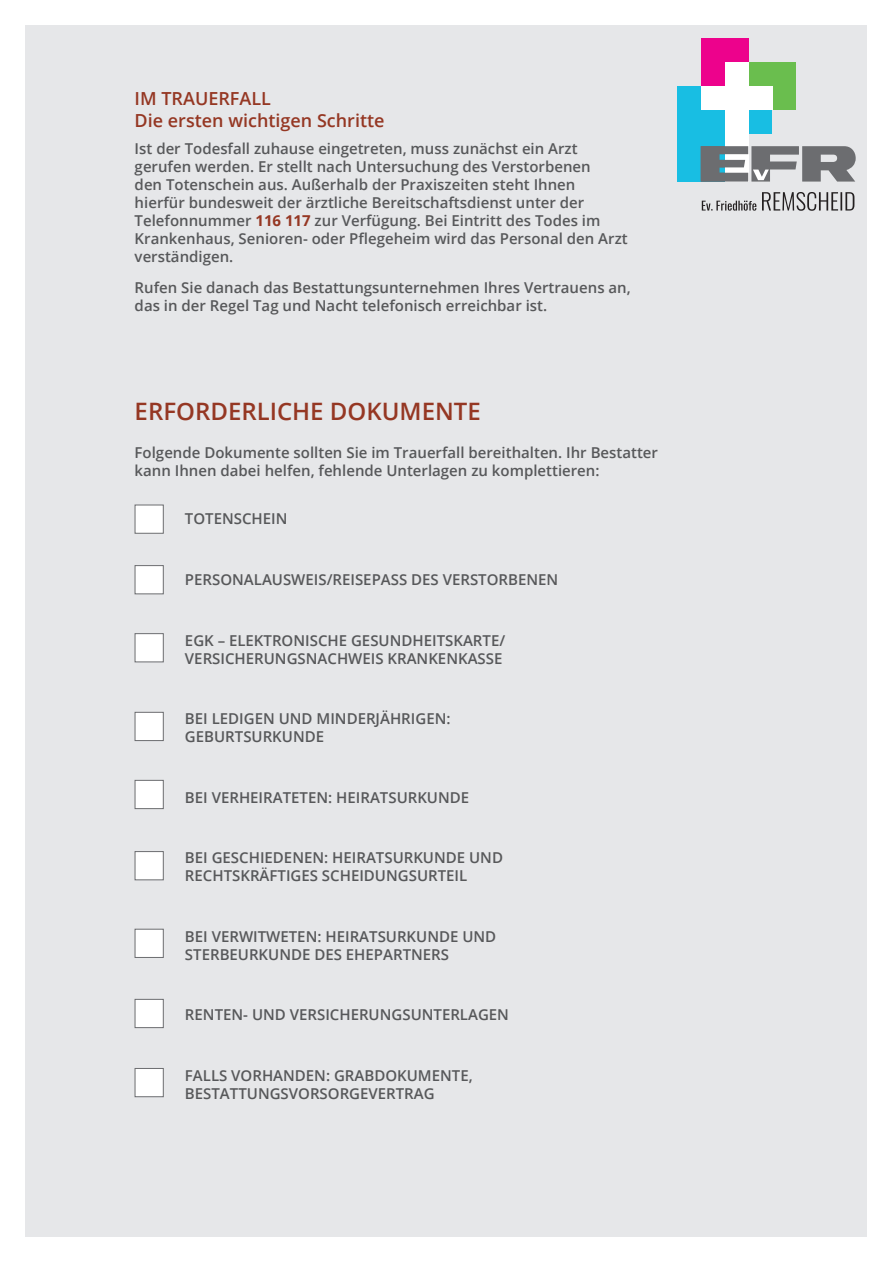
<style>
.page{position:relative;width:893px;height:1263px;background:#fff}
.page>*{position:absolute;margin:0;border:0;box-sizing:border-box;transform-origin:0 0}
.t1{font:600 24px "Open Sans";color:#953723}
.t2{font:600 18px/21.6px "Open Sans";color:#953723}
.t3{font:600 15px/18px "Open Sans";color:#57585a}
.s1{font-weight:700;color:#953723}
</style>
<div class="page">
<div style="left:26px;top:26px;width:841px;height:1211px;background:#e6e7e9"></div>
<div style="left:135px;top:505px;width:29px;height:29px;background:#fff;border:1px solid #6c6d70"></div>
<div style="left:135px;top:565px;width:29px;height:29px;background:#fff;border:1px solid #6c6d70"></div>
<div style="left:135px;top:633px;width:29px;height:29px;background:#fff;border:1px solid #6c6d70"></div>
<div style="left:135px;top:712px;width:29px;height:29px;background:#fff;border:1px solid #6c6d70"></div>
<div style="left:135px;top:780px;width:29px;height:29px;background:#fff;border:1px solid #6c6d70"></div>
<div style="left:135px;top:851px;width:29px;height:29px;background:#fff;border:1px solid #6c6d70"></div>
<div style="left:135px;top:929px;width:29px;height:29px;background:#fff;border:1px solid #6c6d70"></div>
<div style="left:135px;top:999px;width:29px;height:29px;background:#fff;border:1px solid #6c6d70"></div>
<div style="left:135px;top:1068px;width:29px;height:29px;background:#fff;border:1px solid #6c6d70"></div>
<div style="left:701px;top:38px;width:47px;height:48px;background:#ed028c"></div>
<div style="left:748px;top:62px;width:48px;height:48px;background:#6abe4e"></div>
<div style="left:677px;top:86px;width:48px;height:96px;background:#18bee3"></div>
<div style="left:748px;top:110px;width:24px;height:24px;background:#18bee3"></div>
<div style="left:725px;top:62px;width:23px;height:120px;background:#fff"></div>
<div style="left:701px;top:86px;width:71px;height:24px;background:#fff"></div>
<svg style="left:701px;top:146px;width:155px;height:36px"></svg>
<svg style="left:702px;top:201px;width:54px;height:10px"></svg>
<svg style="left:762px;top:192px;width:92px;height:19px"></svg>
<p class="t2" style="left:135px;top:87px;width:251px">IM TRAUERFALL<br>Die ersten wichtigen Schritte</p>
<p class="t3" style="left:135px;top:139px;width:495px">Ist der Todesfall zuhause eingetreten, muss zunächst ein Arzt gerufen werden. Er stellt nach Untersuchung des Verstorbenen<br>den Totenschein aus. Außerhalb der Praxiszeiten steht Ihnen hierfür bundesweit der ärztliche Bereitschaftsdienst unter der Telefonnummer <span class="s1">116 117</span> zur Verfügung. Bei Eintritt des Todes im Krankenhaus, Senioren- oder Pflegeheim wird das Personal den Arzt verständigen.</p>
<p class="t3" style="left:135px;top:278px;width:498px">Rufen Sie danach das Bestattungsunternehmen Ihres Vertrauens an, das in der Regel Tag und Nacht telefonisch erreichbar ist.</p>
<h1 class="t1" style="left:135px;top:395px;width:348px">ERFORDERLICHE DOKUMENTE</h1>
<p class="t3" style="left:135px;top:443px;width:525px">Folgende Dokumente sollten Sie im Trauerfall bereithalten. Ihr Bestatter kann Ihnen dabei helfen, fehlende Unterlagen zu komplettieren:</p>
<p class="t3" style="left:185px;top:510px;width:104px">TOTENSCHEIN</p>
<p class="t3" style="left:185px;top:570px;width:375px">PERSONALAUSWEIS/REISEPASS DES VERSTORBENEN</p>
<p class="t3" style="left:185px;top:631px;width:322px">EGK – ELEKTRONISCHE GESUNDHEITSKARTE/<br>VERSICHERUNGSNACHWEIS KRANKENKASSE</p>
<p class="t3" style="left:185px;top:709px;width:267px">BEI LEDIGEN UND MINDERJÄHRIGEN:<br>GEBURTSURKUNDE</p>
<p class="t3" style="left:185px;top:788px;width:286px">BEI VERHEIRATETEN: HEIRATSURKUNDE</p>
<p class="t3" style="left:185px;top:848px;width:320px">BEI GESCHIEDENEN: HEIRATSURKUNDE UND<br>RECHTSKRÄFTIGES SCHEIDUNGSURTEIL</p>
<p class="t3" style="left:185px;top:927px;width:313px">BEI VERWITWETEN: HEIRATSURKUNDE UND<br>STERBEURKUNDE DES EHEPARTNERS</p>
<p class="t3" style="left:185px;top:1005px;width:326px">RENTEN- UND VERSICHERUNGSUNTERLAGEN</p>
<p class="t3" style="left:185px;top:1066px;width:289px">FALLS VORHANDEN: GRABDOKUMENTE,<br>BESTATTUNGSVORSORGEVERTRAG</p>
</div>
